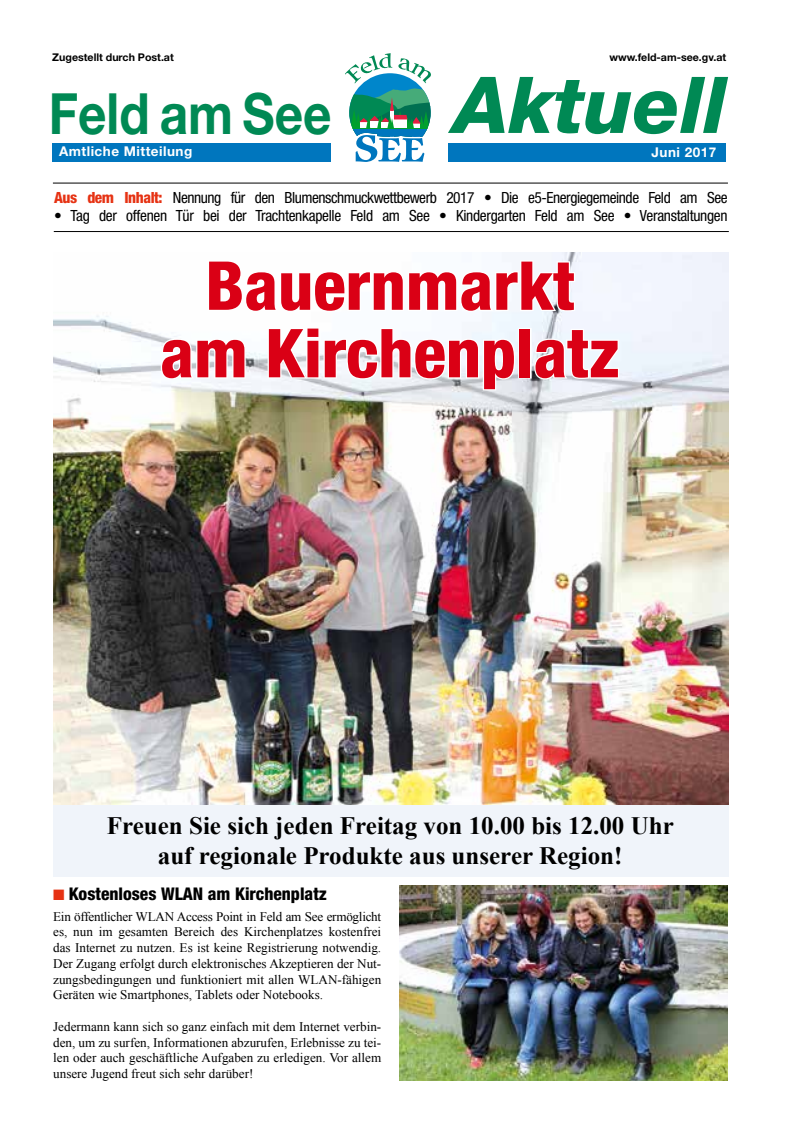
<style>
.page{position:relative;width:798px;height:1134px;background:#fff}
.page>*{position:absolute;margin:0;border:0;box-sizing:border-box;transform-origin:0 0}
.t1{font:italic 800 78.38px "Helvetica Neue";letter-spacing:-.005em;color:#008954}
.t2{font:800 condensed 67.5px/67.5px "Helvetica Neue";color:#da0015;text-align:center}
.t3{font:700 56.88px "Helvetica Neue";color:#008954;scale:.87 1}
.t4{font:700 25px/30px "Times New Roman";color:#000;text-align:center}
.t5{font:800 condensed 17.5px "Helvetica Neue";color:#000}
.t6{font:condensed 15.38px "Helvetica Neue";letter-spacing:-.03em;color:#000}
.t7{font:700 13.5px "Helvetica Neue";letter-spacing:.035em;color:#fff}
.t8{font:13.12px/15.8px "Times New Roman";color:#000;text-align:justify}
.t9{font:700 10.62px "Helvetica Neue";color:#000}
.s1{font-weight:800;color:#e63213}
.s2{color:#e63213}
</style>
<div class="page">
<div style="left:53px;top:253px;width:675px;height:624px;background:#f0f4fa"></div>
<img style="left:53px;top:253px;width:675px;height:551px">
<hr style="left:54px;top:231px;width:674px;height:1px;background:#000">
<hr style="left:53px;top:183px;width:674px;height:1px;background:#000">
<div style="left:52px;top:143px;width:673px;height:18px;background:#0076be"></div>
<div style="left:331px;top:53px;width:116px;height:114px;background:#fff"></div>
<svg style="left:345px;top:53px;width:86px;height:109px"></svg>
<svg style="left:206px;top:259px;width:370px;height:54px"></svg>
<svg style="left:159px;top:337px;width:88px;height:44px"></svg>
<svg style="left:266px;top:326px;width:250px;height:66px"></svg>
<div style="left:518px;top:328px;width:13px;height:51px;border:2px solid #fff"></div>
<svg style="left:532px;top:328px;width:88px;height:53px"></svg>
<img style="left:399px;top:886px;width:327px;height:195px">
<p class="t9" style="left:52px;top:51px;width:123px">Zugestellt durch Post.at</p>
<h3 class="t3" style="left:49px;top:78px;width:326px">Feld am See</h3>
<p class="t9" style="left:609px;top:51px;width:118px">www.feld-am-see.gv.at</p>
<h1 class="t1" style="left:454px;top:58px;width:274px">Aktuell</h1>
<p class="t7" style="left:59px;top:143px;width:135px">Amtliche Mitteilung</p>
<p class="t7" style="left:651px;top:144px;width:66px">Juni 2017</p>
<p class="t6" style="left:54px;top:188px;width:674px"><span class="s1">Aus dem Inhalt:</span> Nennung für den Blumenschmuckwettbewerb 2017 • Die e5-Energiegemeinde Feld am See</p>
<p class="t6" style="left:54px;top:207px;width:674px">• Tag der offenen Tür bei der Trachtenkapelle Feld am See • Kindergarten Feld am See • Veranstaltungen</p>
<h2 class="t2" style="left:160px;top:251px;width:461px">Bauernmarkt am Kirchenplatz</h2>
<h3 class="t4" style="left:107px;top:809px;width:568px">Freuen Sie sich jeden Freitag von 10.00 bis 12.00 Uhr auf regionale Produkte aus unserer Region!</h3>
<h3 class="t5" style="left:53px;top:883px;width:275px"><span class="s2">■</span> Kostenloses WLAN am Kirchenplatz</h3>
<p class="t8" style="left:53px;top:908px;width:329px">Ein öffentlicher WLAN Access Point in Feld am See ermöglicht es, nun im gesamten Bereich des Kirchenplatzes kostenfrei das Internet zu nutzen. Es ist keine Registrierung notwendig.<br>Der Zugang erfolgt durch elektronisches Akzeptieren der Nut&shy;zungsbedingungen und funktioniert mit allen WLAN-fähigen Geräten wie Smartphones, Tablets oder Notebooks.</p>
<p class="t8" style="left:53px;top:1018px;width:329px">Jedermann kann sich so ganz einfach mit dem Internet verbin&shy;den, um zu surfen, Informationen abzurufen, Erlebnisse zu tei&shy;len oder auch geschäftliche Aufgaben zu erledigen. Vor allem unsere Jugend freut sich sehr darüber!</p>
</div>
